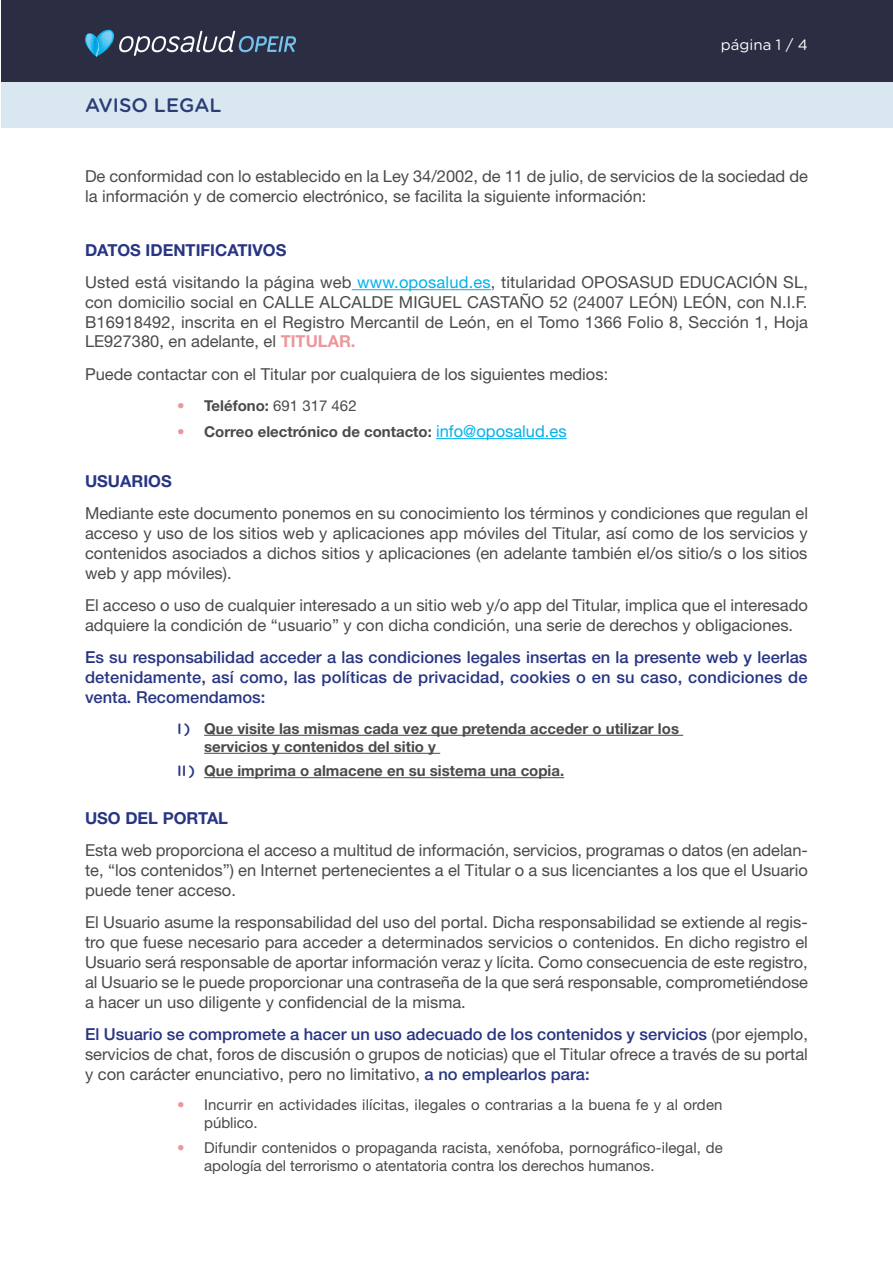
<style>
.page{position:relative;width:893px;height:1263px;background:#fff}
.page>*{position:absolute;margin:0;border:0;box-sizing:border-box;transform-origin:0 0}
.t1{font:500 19.5px "Gotham Rounded";color:#2b3c77}
.t2{font:16.5px/19.8px "Helvetica Neue LT Std";color:#4a4a49;text-align:justify}
.t3{font:500 16.5px/19.8px "Helvetica Neue LT Std";letter-spacing:.01em;color:#283583;text-align:justify}
.t4{font:700 16.5px "Helvetica Neue LT Std";color:#283583}
.t5{font:15px/18px "Helvetica Neue LT Std";letter-spacing:.005em;color:#4a4a49}
.t6{font:700 15px/18px "Helvetica Neue LT Std";color:#4a4a49}
.t7{font:15px "Gotham Rounded";color:#fff}
.s1{font-weight:700;color:#283583}
.s2{color:#00b1eb}
.s3{font-weight:700;color:#ed969c}
.s4{color:#ed969c}
.s5{font-weight:400}
.s6{font-weight:400;font-size:16.5px;color:#00b1eb}
.s7{font-family:"Gotham Rounded";font-weight:500;color:#283583}
.s8{font-weight:500;color:#283583}
</style>
<div class="page">
<div style="left:1px;top:1px;width:891px;height:81px;background:#2b2e42"></div>
<div style="left:1px;top:82px;width:891px;height:46px;background:#d9e8f0"></div>
<svg style="left:85px;top:30px;width:211px;height:27px"></svg>
<hr style="left:352px;top:289px;width:139px;height:1px;background:#00b1eb">
<hr style="left:436px;top:438px;width:131px;height:1px;background:#00b1eb">
<hr style="left:204px;top:735px;width:479px;height:1px;background:#4a4a49">
<hr style="left:204px;top:753px;width:236px;height:1px;background:#4a4a49">
<hr style="left:204px;top:777px;width:360px;height:1px;background:#4a4a49">
<p class="t1" style="left:85px;top:91px;width:138px">AVISO LEGAL</p>
<p class="t7" style="left:721px;top:34px;width:89px">página 1 / 4</p>
<p class="t2" style="left:85px;top:166px;width:724px">De conformidad con lo establecido en la Ley 34/2002, de 11 de julio, de servicios de la sociedad de la información y de comercio electrónico, se facilita la siguiente información:</p>
<p class="t2" style="left:85px;top:233px;width:724px;line-height:32.5px"><span class="s1">DATOS IDENTIFICATIVOS<br></span>Usted está visitando la página web <span class="s2">www.oposalud.es</span>, titularidad OPOSASUD EDUCACIÓN SL,</p>
<p class="t2" style="left:85px;top:292px;width:725px">con domicilio social en CALLE ALCALDE MIGUEL CASTAÑO 52 (24007 LEÓN) LEÓN, con N.I.F.<br>B16918492, inscrita en el Registro Mercantil de León, en el Tomo 1366 Folio 8, Sección 1, Hoja LE927380, en adelante, el <span class="s3">TITULAR.</span></p>
<p class="t2" style="left:85px;top:364px;width:525px">Puede contactar con el Titular por cualquiera de los siguientes medios:</p>
<p class="t6" style="left:177px;top:396px;width:181px"><span class="s4">•</span> Teléfono: <span class="s5">691 317 462</span></p>
<p class="t6" style="left:177px;top:422px;width:391px"><span class="s4">•</span> Correo electrónico de contacto: <span class="s6">info@oposalud.es</span></p>
<p class="t4" style="left:85px;top:470px;width:88px">USUARIOS</p>
<p class="t2" style="left:85px;top:503px;width:724px">Mediante este documento ponemos en su conocimiento los términos y condiciones que regulan el acceso y uso de los sitios web y aplicaciones app móviles del Titular, así como de los servicios y contenidos asociados a dichos sitios y aplicaciones (en adelante también el/os sitio/s o los sitios web y app móviles).</p>
<p class="t2" style="left:85px;top:595px;width:724px">El acceso o uso de cualquier interesado a un sitio web y/o app del Titular, implica que el interesado adquiere la condición de “usuario” y con dicha condición, una serie de derechos y obligaciones.</p>
<p class="t3" style="left:85px;top:647px;width:724px">Es su responsabilidad acceder a las condiciones legales insertas en la presente web y leerlas detenidamente, así como, las políticas de privacidad, cookies o en su caso, condiciones de venta. Recomendamos:</p>
<p class="t6" style="left:204px;top:719px;width:476px;text-indent:-27px"><span class="s7">I )</span> Que visite las mismas cada vez que pretenda acceder o utilizar los servicios y contenidos del sitio y</p>
<p class="t6" style="left:177px;top:761px;width:389px"><span class="s7">II )</span> Que imprima o almacene en su sistema una copia.</p>
<p class="t4" style="left:85px;top:807px;width:145px">USO DEL PORTAL</p>
<p class="t2" style="left:85px;top:840px;width:724px">Esta web proporciona el acceso a multitud de información, servicios, programas o datos (en adelan&shy;te, “los contenidos”) en Internet pertenecientes a el Titular o a sus licenciantes a los que el Usuario puede tener acceso.</p>
<p class="t2" style="left:85px;top:912px;width:725px">El Usuario asume la responsabilidad del uso del portal. Dicha responsabilidad se extiende al regis&shy;tro que fuese necesario para acceder a determinados servicios o contenidos. En dicho registro el Usuario será responsable de aportar información veraz y lícita. Como consecuencia de este registro, al Usuario se le puede proporcionar una contraseña de la que será responsable, comprometiéndose a hacer un uso diligente y confidencial de la misma.</p>
<p class="t2" style="left:85px;top:1024px;width:724px"><span class="s8">El Usuario se compromete a hacer un uso adecuado de los contenidos y servicios</span> (por ejemplo, servicios de chat, foros de discusión o grupos de noticias) que el Titular ofrece a través de su portal y con carácter enunciativo, pero no limitativo, <span class="s8">a no emplearlos para:</span></p>
<p class="t5" style="left:204px;top:1096px;width:520px;text-indent:-27px"><span class="s3">•</span> Incurrir en actividades ilícitas, ilegales o contrarias a la buena fe y al orden público.</p>
<p class="t5" style="left:204px;top:1138px;width:520px;text-indent:-27px"><span class="s3">•</span> Difundir contenidos o propaganda racista, xenófoba, pornográfico-ilegal, de apología del terrorismo o atentatoria contra los derechos humanos.</p>
</div>
